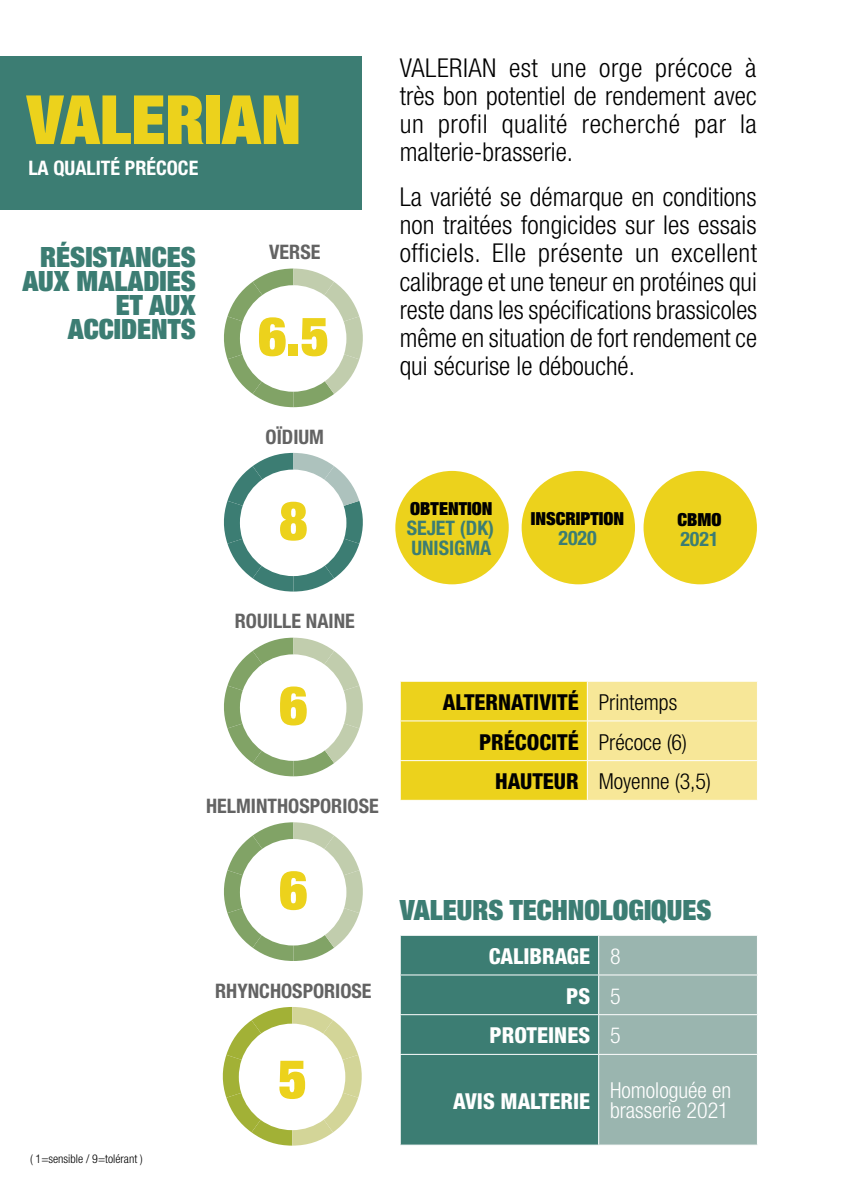
<style>
.page{position:relative;width:842px;height:1191px;background:#fff}
.page>*{position:absolute;margin:0;border:0;box-sizing:border-box;transform-origin:0 0}
.t1{font:900 expanded 68px "Helvetica Neue";color:#ecd21c}
.t2{font:900 expanded 54px "Helvetica Neue";color:#ecd21c}
.t3{font:900 expanded 28px/24px "Helvetica Neue";color:#3c7d73;text-align:right}
.t4{font:300 condensed 26px/28px "Helvetica Neue";color:#000;text-align:justify}
.t5{font:300 condensed 22px "Helvetica Neue";color:#000}
.t6{font:800 condensed 22px/39.6px "Helvetica Neue";color:#fff;text-align:right}
.t7{font:300 condensed 22px/20px "Helvetica Neue";color:#fff}
.t8{font:800 condensed 22px "Helvetica Neue";color:#000}
.t9{font:700 condensed 20px "Helvetica Neue";color:#636363}
.t10{font:700 condensed 20px/20px "Helvetica Neue";color:#3c7d73}
.t11{font:700 condensed 20px "Helvetica Neue";color:#fff}
.t12{font:900 expanded 18px "Helvetica Neue";color:#000}
.t13{font:300 condensed 12px "Helvetica Neue";color:#000}
.s1{font-weight:300}
.s2{font-weight:800}
</style>
<div class="page">
<div style="left:0;top:57px;width:362px;height:153px;background:#3c7d73"></div>
<div style="left:395px;top:471px;width:114px;height:113px;background:#ecd21c;border-radius:50%"></div>
<div style="left:522px;top:471px;width:113px;height:113px;background:#ecd21c;border-radius:50%"></div>
<svg style="left:401px;top:681px;width:356px;height:119px;background:#f1dc58"></svg>
<hr style="left:587px;top:681px;width:1px;height:39px;background:#fff">
<hr style="left:400px;top:720px;width:187px;height:1px;background:#fff">
<hr style="left:587px;top:720px;width:171px;height:1px;background:#fff">
<hr style="left:587px;top:721px;width:1px;height:39px;background:#fff">
<hr style="left:400px;top:760px;width:187px;height:1px;background:#fff">
<hr style="left:587px;top:760px;width:171px;height:1px;background:#fff">
<hr style="left:587px;top:761px;width:1px;height:39px;background:#fff">
<div style="left:401px;top:935px;width:197px;height:209px;background:#3c7d73"></div>
<div style="left:599px;top:935px;width:158px;height:209px;background:#9ab5af"></div>
<hr style="left:400px;top:974px;width:199px;height:1px;background:#fff">
<hr style="left:599px;top:974px;width:159px;height:1px;background:#fff">
<hr style="left:400px;top:1014px;width:199px;height:1px;background:#fff">
<hr style="left:599px;top:1014px;width:159px;height:1px;background:#fff">
<hr style="left:400px;top:1053px;width:199px;height:1px;background:#fff">
<hr style="left:599px;top:1053px;width:159px;height:1px;background:#fff">
<svg style="left:224px;top:453px;width:139px;height:138px"></svg>
<svg style="left:224px;top:268px;width:139px;height:139px"></svg>
<svg style="left:224px;top:637px;width:139px;height:139px"></svg>
<svg style="left:224px;top:822px;width:139px;height:139px"></svg>
<svg style="left:222px;top:1007px;width:140px;height:138px"></svg>
<div style="left:643px;top:471px;width:114px;height:113px;background:#ecd21c;border-radius:50%"></div>
<h1 class="t1" style="left:27px;top:76px;width:276px">VALERIAN</h1>
<p class="t11" style="left:28px;top:156px;width:171px">LA QUALITÉ PRÉCOCE</p>
<p class="t3" style="left:23px;top:244px;width:175px">RÉSISTANCES<br>AUX MALADIES<br>ET AUX<br>ACCIDENTS</p>
<p class="t9" style="left:269px;top:240px;width:53px">VERSE</p>
<h2 class="t2" style="left:258px;top:302px;width:72px">6.5</h2>
<p class="t9" style="left:266px;top:425px;width:60px">OÏDIUM</p>
<h2 class="t2" style="left:279px;top:486px;width:30px">8</h2>
<p class="t4" style="left:400px;top:54px;width:359px">VALERIAN est une orge précoce à très bon potentiel de rendement avec un profil qualité recherché par la malterie-brasserie.</p>
<p class="t4" style="left:400px;top:183px;width:359px">La variété se démarque en conditions non traitées fongicides sur les essais officiels. Elle présente un excellent calibrage et une teneur en protéines qui reste dans les spécifications brassicoles même en situation de fort rendement ce qui sécurise le débouché.</p>
<p class="t12" style="left:410px;top:497px;width:84px">OBTENTION</p>
<p class="t10" style="left:407px;top:517px;width:89px">SEJET (DK)<br>UNISIGMA</p>
<p class="t12" style="left:531px;top:507px;width:95px">INSCRIPTION</p>
<p class="t10" style="left:558px;top:527px;width:40px">2020</p>
<p class="t12" style="left:677px;top:508px;width:46px">CBMO</p>
<p class="t10" style="left:680px;top:528px;width:40px">2021</p>
<p class="t13" style="left:30px;top:1151px;width:114px">( 1=sensible / 9=tolérant )</p>
<p class="t9" style="left:235px;top:609px;width:121px">ROUILLE NAINE</p>
<h2 class="t2" style="left:279px;top:671px;width:30px">6</h2>
<p class="t9" style="left:206px;top:794px;width:174px">HELMINTHOSPORIOSE</p>
<p class="t8" style="left:443px;top:688px;width:236px">ALTERNATIVITÉ <span class="s1">Printemps</span></p>
<p class="t5" style="left:479px;top:729px;width:209px"><span class="s2">PRÉCOCITÉ</span> Précoce (6)</p>
<p class="t5" style="left:495px;top:769px;width:217px"><span class="s2">HAUTEUR</span> Moyenne (3,5)</p>
<h2 class="t2" style="left:279px;top:855px;width:30px">6</h2>
<p class="t9" style="left:215px;top:978px;width:158px">RHYNCHOSPORIOSE</p>
<h2 class="t2" style="left:278px;top:1044px;width:30px">5</h2>
<p class="t3" style="left:400px;top:897px;width:313px">VALEURS TECHNOLOGIQUES</p>
<p class="t6" style="left:489px;top:936px;width:133px">CALIBRAGE <span class="s1">8<br></span>PS <span class="s1">5<br></span>PROTEINES <span class="s1">5</span></p>
<p class="t6" style="left:453px;top:1080px;width:139px">AVIS MALTERIE</p>
<p class="t7" style="left:610px;top:1080px;width:123px">Homologuée en brasserie 2021</p>
</div>
